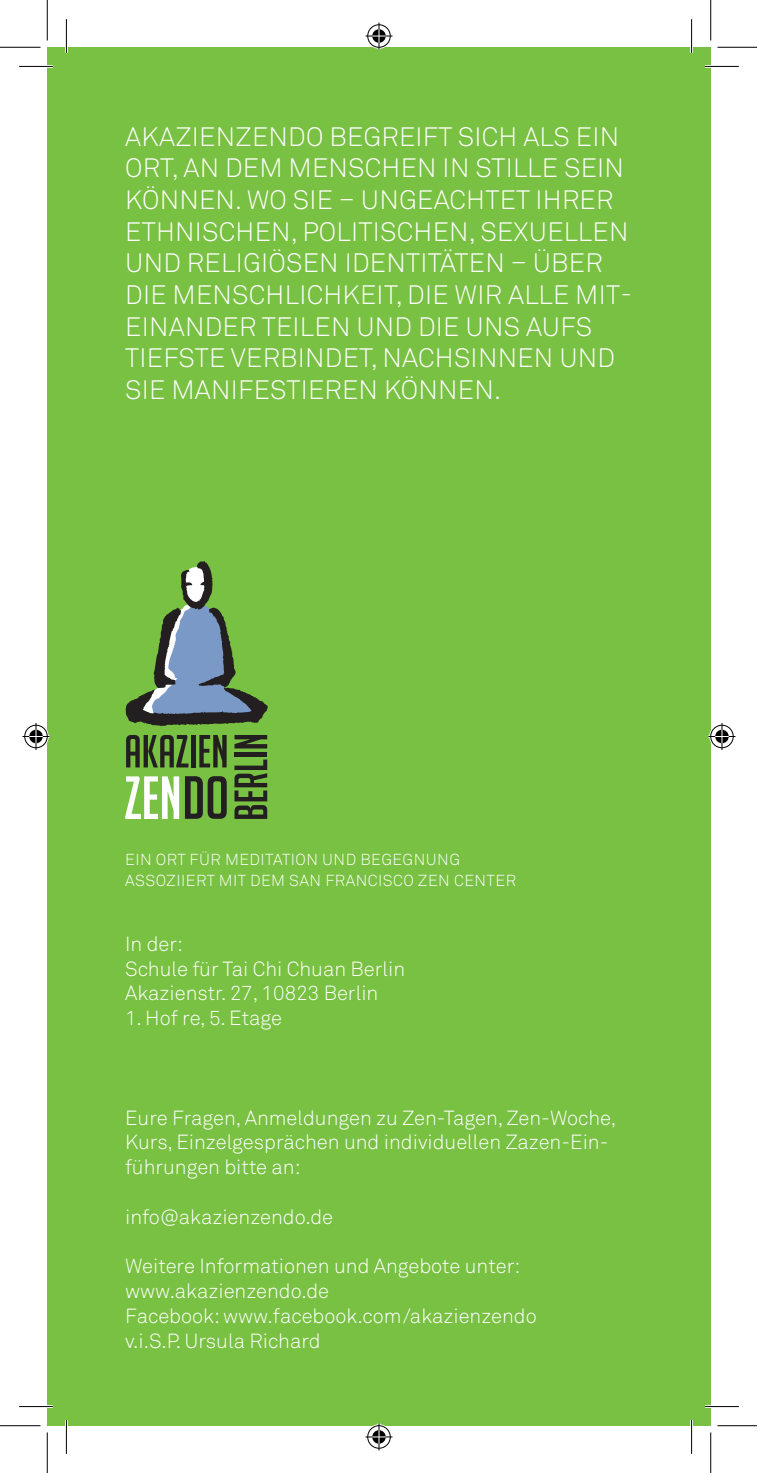
<style>
.page{position:relative;width:758px;height:1473px;background:#fff}
.page>*{position:absolute;margin:0;border:0;box-sizing:border-box;transform-origin:0 0}
.t1{font:300 26.32px/31.7px "Akkurat Std";letter-spacing:.01em;color:#fff}
.t2{font:300 20.25px/24.8px "Akkurat Std";color:#fff}
.t3{font:300 15.75px/20.2px "Akkurat Std";letter-spacing:.03em;color:#fff}
</style>
<div class="page">
<div style="left:47px;top:47px;width:664px;height:1378px;background:#79c142"></div>
<svg style="left:125px;top:561px;width:143px;height:166px"></svg>
<svg style="left:125px;top:776px;width:54px;height:43px"></svg>
<svg style="left:185px;top:776px;width:42px;height:42px"></svg>
<svg style="left:126px;top:735px;width:62px;height:32px"></svg>
<hr style="left:191px;top:735px;width:4px;height:32px;background:#231f20">
<svg style="left:199px;top:735px;width:28px;height:32px"></svg>
<svg style="left:234px;top:759px;width:33px;height:59px"></svg>
<div style="left:234px;top:752px;width:33px;height:5px;background:#231f20"></div>
<svg style="left:234px;top:735px;width:33px;height:13px"></svg>
<hr style="left:19px;top:65px;width:34px;height:3px;background:#fff">
<hr style="left:705px;top:65px;width:34px;height:3px;background:#fff">
<hr style="left:19px;top:1404px;width:34px;height:3px;background:#fff">
<hr style="left:705px;top:1404px;width:34px;height:3px;background:#fff">
<hr style="left:65px;top:19px;width:3px;height:34px;background:#fff">
<hr style="left:65px;top:1419px;width:3px;height:34px;background:#fff">
<hr style="left:690px;top:19px;width:3px;height:34px;background:#fff">
<hr style="left:690px;top:1419px;width:3px;height:34px;background:#fff">
<hr style="left:19px;top:66px;width:34px;height:1px;background:#000">
<hr style="left:705px;top:66px;width:34px;height:1px;background:#000">
<hr style="left:19px;top:1405px;width:34px;height:1px;background:#000">
<hr style="left:705px;top:1405px;width:34px;height:1px;background:#000">
<hr style="left:66px;top:19px;width:1px;height:34px;background:#000">
<hr style="left:66px;top:1419px;width:1px;height:34px;background:#000">
<hr style="left:691px;top:19px;width:1px;height:34px;background:#000">
<hr style="left:691px;top:1419px;width:1px;height:34px;background:#000">
<hr style="left:0;top:47px;width:40px;height:1px;background:#000">
<hr style="left:717px;top:47px;width:39px;height:1px;background:#000">
<hr style="left:0;top:1425px;width:40px;height:1px;background:#000">
<hr style="left:717px;top:1425px;width:39px;height:1px;background:#000">
<hr style="left:47px;top:1px;width:1px;height:39px;background:#000">
<hr style="left:47px;top:1432px;width:1px;height:40px;background:#000">
<hr style="left:710px;top:1px;width:1px;height:39px;background:#000">
<hr style="left:710px;top:1432px;width:1px;height:40px;background:#000">
<svg style="left:365px;top:23px;width:27px;height:27px"></svg>
<svg style="left:365px;top:1423px;width:27px;height:27px"></svg>
<svg style="left:23px;top:723px;width:27px;height:27px"></svg>
<svg style="left:708px;top:723px;width:27px;height:27px"></svg>
<p class="t1" style="left:125px;top:121px;width:508px">AKAZIENZENDO BEGREIFT SICH ALS EIN ORT, AN DEM MENSCHEN IN STILLE SEIN KÖNNEN. WO SIE – UNGEACHTET IHRER ETHNISCHEN, POLITISCHEN, SEXUELLEN UND RELIGIÖSEN IDENTITÄTEN – ÜBER DIE MENSCHLICHKEIT, DIE WIR ALLE MIT-EINANDER TEILEN UND DIE UNS AUFS TIEFSTE VERBINDET, NACHSINNEN UND SIE MANIFESTIEREN KÖNNEN.</p>
<p class="t3" style="left:125px;top:849px;width:392px">EIN ORT FÜR MEDITATION UND BEGEGNUNG<br>ASSOZIIERT MIT DEM SAN FRANCISCO ZEN CENTER</p>
<p class="t2" style="left:125px;top:931px;width:282px">In der:<br>Schule für Tai Chi Chuan Berlin<br>Akazienstr. 27, 10823 Berlin</p>
<p class="t2" style="left:125px;top:1005px;width:159px">1. Hof re, 5. Etage</p>
<p class="t2" style="left:125px;top:1105px;width:493px">Eure Fragen, Anmeldungen zu Zen-Tagen, Zen-Woche,<br>Kurs, Einzelgesprächen und individuellen Zazen-Ein&shy;führungen bitte an:</p>
<p class="t2" style="left:125px;top:1204px;width:210px">info@akazienzendo.de</p>
<p class="t2" style="left:125px;top:1253px;width:413px">Weitere Informationen und Angebote unter: www.akazienzendo.de<br>Facebook: www.facebook.com/akazienzendo v.i.S.P. Ursula Richard</p>
</div>
